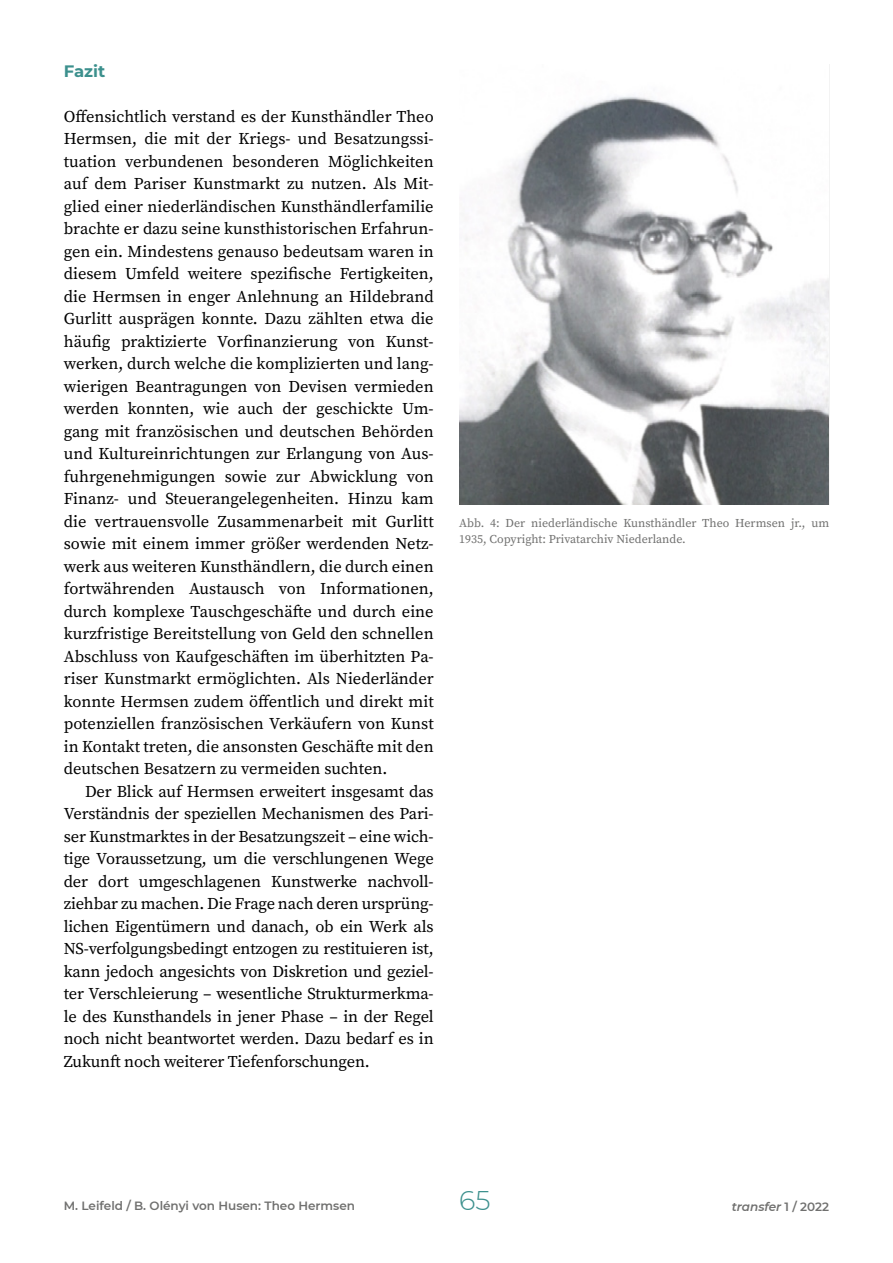
<style>
.page{position:relative;width:893px;height:1263px;background:#fff}
.page>*{position:absolute;margin:0;border:0;box-sizing:border-box;transform-origin:0 0}
.t1{font:300 27px "Montserrat";color:#3c908d}
.t2{font:16.5px/22.5px "Source Serif Variable";letter-spacing:-.01em;color:#000;text-align:justify}
.t3{font:700 16.5px "Montserrat";color:#3c908d}
.t4{font:12px/15.8px "Source Serif Variable";color:#70706f}
.t5{font:600 12px "Montserrat";color:#70706f}
.t6{font:italic 600 12px "Montserrat";color:#70706f}
.s1{font-style:normal}
</style>
<div class="page">
<img style="left:459px;top:96px;width:370px;height:408px">
<p class="t3" style="left:64px;top:59px;width:43px">Fazit</p>
<p class="t2" style="left:64px;top:105px;width:371px">Offensichtlich verstand es der Kunsthändler Theo Hermsen, die mit der Kriegs- und Besatzungssi&shy;tuation verbundenen besonderen Möglichkeiten auf dem Pariser Kunstmarkt zu nutzen. Als Mit&shy;glied einer niederländischen Kunsthändlerfamilie brachte er dazu seine kunsthistorischen Erfahrun&shy;gen ein. Mindestens genauso bedeutsam waren in diesem Umfeld weitere spezifische Fertigkeiten, die Hermsen in enger Anlehnung an Hildebrand Gurlitt ausprägen konnte. Dazu zählten etwa die häufig praktizierte Vorfinanzierung von Kunst&shy;werken, durch welche die komplizierten und lang&shy;wierigen Beantragungen von Devisen vermieden werden konnten, wie auch der geschickte Um&shy;gang mit französischen und deutschen Behörden und Kultureinrichtungen zur Erlangung von Aus&shy;fuhrgenehmigungen sowie zur Abwicklung von Finanz- und Steuerangelegenheiten. Hinzu kam die vertrauensvolle Zusammenarbeit mit Gurlitt sowie mit einem immer größer werdenden Netz&shy;werk aus weiteren Kunsthändlern, die durch einen fortwährenden Austausch von Informationen, durch komplexe Tauschgeschäfte und durch eine kurzfristige Bereitstellung von Geld den schnellen Abschluss von Kaufgeschäften im überhitzten Pa&shy;riser Kunstmarkt ermöglichten. Als Niederländer konnte Hermsen zudem öffentlich und direkt mit potenziellen französischen Verkäufern von Kunst in Kontakt treten, die ansonsten Geschäfte mit den deutschen Besatzern zu vermeiden suchten.</p>
<p class="t2" style="left:64px;top:780px;width:371px;text-indent:21px">Der Blick auf Hermsen erweitert insgesamt das Verständnis der speziellen Mechanismen des Pari&shy;ser Kunstmarktes in der Besatzungszeit – eine wich&shy;tige Voraussetzung, um die verschlungenen Wege der dort umgeschlagenen Kunstwerke nachvoll&shy;ziehbar zu machen. Die Frage nach deren ursprüng&shy;lichen Eigentümern und danach, ob ein Werk als NS-verfolgungsbedingt entzogen zu restituieren ist, kann jedoch angesichts von Diskretion und geziel&shy;ter Verschleierung – wesentliche Strukturmerkma&shy;le des Kunsthandels in jener Phase – in der Regel noch nicht beantwortet werden. Dazu bedarf es in Zukunft noch weiterer Tiefenforschungen.</p>
<p class="t4" style="left:459px;top:515px;width:371px">Abb. 4: Der niederländische Kunsthändler Theo Hermsen jr., um<br>1935, Copyright: Privatarchiv Niederlande.</p>
<p class="t5" style="left:64px;top:1197px;width:293px">M. Leifeld / B. Olényi von Husen: Theo Hermsen</p>
<h1 class="t1" style="left:459px;top:1182px;width:33px">65</h1>
<p class="t6" style="left:732px;top:1198px;width:99px">transfer <span class="s1">1 / 2022</span></p>
</div>
